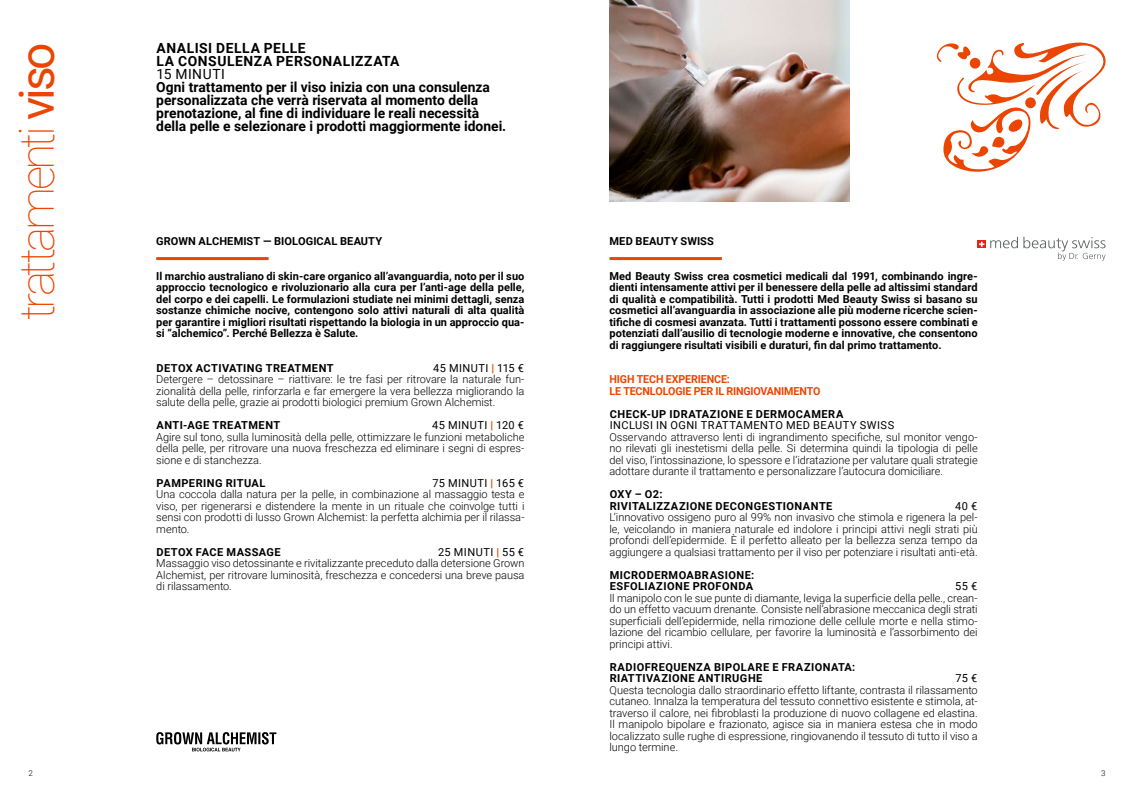
<style>
.page{position:relative;width:1134px;height:794px;background:#fff}
.page>*{position:absolute;margin:0;border:0;box-sizing:border-box;transform-origin:0 0}
.t1{font:100 48px "Roboto";letter-spacing:-.08em;color:#eb4502}
.t2{font:700 14px/13px "Roboto";color:#000}
.t3{font:700 14px/13px "Roboto";letter-spacing:.04em;color:#000}
.t4{font:14px "Roboto";letter-spacing:.035em;color:#000}
.t5{font:300 11px/11.5px "Roboto";letter-spacing:-.005em;color:#000;text-align:justify}
.t6{font:700 11px/11.5px "Roboto";letter-spacing:.035em;color:#000}
.t7{font:700 11px/11.5px "Roboto";letter-spacing:-.01em;color:#eb4502}
.t8{font:11px "Roboto";letter-spacing:.04em;color:#000}
.t9{font:700 11px "Roboto";letter-spacing:.01em;color:#000}
.t10{font:300 8px "Roboto";color:#000}
.s1{font-weight:400}
.s2{font-weight:900;color:#eb4502}
</style>
<div class="page">
<hr style="left:609px;top:257px;width:113px;height:3px;background:#eb4502">
<img style="left:609px;top:0;width:241px;height:201px">
<svg style="left:936px;top:42px;width:170px;height:130px"></svg>
<hr style="left:156px;top:257px;width:113px;height:3px;background:#eb4502">
<svg style="left:156px;top:732px;width:120px;height:19px"></svg>
<svg style="left:990px;top:237px;width:116px;height:24px"></svg>
<svg style="left:978px;top:240px;width:8px;height:8px"></svg>
<svg style="left:979px;top:242px;width:5px;height:5px"></svg>
<h1 class="t1" style="left:3px;top:320px;width:279px;rotate:-90deg">trattamenti <span class="s1">viso</span></h1>
<p class="t3" style="left:157px;top:41px;width:244px">ANALISI DELLA PELLE<br>LA CONSULENZA PERSONALIZZATA</p>
<p class="t4" style="left:157px;top:64px;width:70px">15 MINUTI</p>
<p class="t2" style="left:156px;top:80px;width:352px">Ogni trattamento per il viso inizia con una consulenza personalizzata che verrà riservata al momento della prenotazione, al fine di individuare le reali necessità della pelle e selezionare i prodotti maggiormente idonei.</p>
<p class="t9" style="left:156px;top:233px;width:227px">GROWN ALCHEMIST — BIOLOGICAL BEAUTY</p>
<p class="t6" style="left:156px;top:269px;width:370px;text-align:justify">Il marchio australiano di skin-care organico all’avanguardia, noto per il suo approccio tecnologico e rivoluzionario alla cura per l’anti-age della pelle, del corpo e dei capelli. Le formulazioni studiate nei minimi dettagli, senza sostanze chimiche nocive, contengono solo attivi naturali di alta qualità per garantire i migliori risultati rispettando la biologia in un approccio qua&shy;si “alchemico”. Perché Bellezza è Salute.</p>
<p class="t6" style="left:156px;top:361px;width:179px">DETOX ACTIVATING TREATMENT</p>
<p class="t5" style="left:156px;top:361px;width:370px;text-indent:277px"><span class="s1">45 MINUTI</span> <span class="s2">|</span> <span class="s1">115 € </span>Detergere – detossinare – riattivare: le tre fasi per ritrovare la naturale fun&shy;zionalità della pelle, rinforzarla e far emergere la vera bellezza migliorando la salute della pelle, grazie ai prodotti biologici premium Grown Alchemist.</p>
<p class="t6" style="left:156px;top:419px;width:125px">ANTI-AGE TREATMENT</p>
<p class="t5" style="left:156px;top:419px;width:370px;text-indent:276px"><span class="s1">45 MINUTI</span> <span class="s2">|</span> <span class="s1">120 € </span>Agire sul tono, sulla luminosità della pelle, ottimizzare le funzioni metaboliche della pelle, per ritrovare una nuova freschezza ed eliminare i segni di espres&shy;sione e di stanchezza.</p>
<p class="t6" style="left:156px;top:476px;width:110px">PAMPERING RITUAL</p>
<p class="t5" style="left:156px;top:476px;width:370px;text-indent:276px"><span class="s1">75 MINUTI</span> <span class="s2">|</span> <span class="s1">165 € </span>Una coccola dalla natura per la pelle, in combinazione al massaggio testa e viso, per rigenerarsi e distendere la mente in un rituale che coinvolge tutti i sensi con prodotti di lusso Grown Alchemist: la perfetta alchimia per il rilassa&shy;mento.</p>
<p class="t6" style="left:156px;top:545px;width:126px">DETOX FACE MASSAGE</p>
<p class="t5" style="left:156px;top:545px;width:370px;text-indent:282px"><span class="s1">25 MINUTI</span> <span class="s2">|</span> <span class="s1">55 € </span>Massaggio viso detossinante e rivitalizzante preceduto dalla detersione Grown Alchemist, per ritrovare luminosità, freschezza e concedersi una breve pausa di rilassamento.</p>
<p class="t9" style="left:609px;top:233px;width:106px">MED BEAUTY SWISS</p>
<p class="t6" style="left:609px;top:269px;width:370px;text-align:justify">Med Beauty Swiss crea cosmetici medicali dal 1991, combinando ingre&shy;dienti intensamente attivi per il benessere della pelle ad altissimi standard di qualità e compatibilità. Tutti i prodotti Med Beauty Swiss si basano su cosmetici all’avanguardia in associazione alle più moderne ricerche scien&shy;tifiche di cosmesi avanzata. Tutti i trattamenti possono essere combinati e potenziati dall’ausilio di tecnologie moderne e innovative, che consentono di raggiungere risultati visibili e duraturi, fin dal primo trattamento.</p>
<p class="t7" style="left:609px;top:373px;width:213px">HIGH TECH EXPERIENCE:<br>LE TECNLOLOGIE PER IL RINGIOVANIMENTO</p>
<p class="t6" style="left:610px;top:407px;width:235px">CHECK-UP IDRATAZIONE E DERMOCAMERA</p>
<p class="t8" style="left:610px;top:417px;width:286px">INCLUSI IN OGNI TRATTAMENTO MED BEAUTY SWISS</p>
<p class="t5" style="left:609px;top:430px;width:370px">Osservando attraverso lenti di ingrandimento specifiche, sul monitor vengo&shy;no rilevati gli inestetismi della pelle. Si determina quindi la tipologia di pelle del viso, l’intossinazione, lo spessore e l’idratazione per valutare quali strategie adottare durante il trattamento e personalizzare l’autocura domiciliare.</p>
<p class="t6" style="left:610px;top:488px;width:224px">OXY – O2:<br>RIVITALIZZAZIONE DECONGESTIONANTE</p>
<p class="t8" style="left:955px;top:498px;width:24px">40 €</p>
<p class="t5" style="left:609px;top:511px;width:370px">L’innovativo ossigeno puro al 99% non invasivo che stimola e rigenera la pel&shy;le, veicolando in maniera naturale ed indolore i principi attivi negli strati più profondi dell’epidermide. È il perfetto alleato per la bellezza senza tempo da aggiungere a qualsiasi trattamento per il viso per potenziare i risultati anti-età.</p>
<p class="t6" style="left:610px;top:568px;width:146px">MICRODERMOABRASIONE:<br>ESFOLIAZIONE PROFONDA</p>
<p class="t8" style="left:955px;top:578px;width:24px">55 €</p>
<p class="t5" style="left:609px;top:591px;width:370px">Il manipolo con le sue punte di diamante, leviga la superficie della pelle., crean&shy;do un effetto vacuum drenante. Consiste nell’abrasione meccanica degli strati superficiali dell’epidermide, nella rimozione delle cellule morte e nella stimo&shy;lazione del ricambio cellulare, per favorire la luminosità e l’assorbimento dei principi attivi.</p>
<p class="t6" style="left:610px;top:660px;width:247px">RADIOFREQUENZA BIPOLARE E FRAZIONATA:<br>RIATTIVAZIONE ANTIRUGHE</p>
<p class="t8" style="left:956px;top:670px;width:23px">75 €</p>
<p class="t5" style="left:609px;top:683px;width:370px">Questa tecnologia dallo straordinario effetto liftante, contrasta il rilassamento cutaneo. Innalza la temperatura del tessuto connettivo esistente e stimola, at&shy;traverso il calore, nei fibroblasti la produzione di nuovo collagene ed elastina.<br>Il manipolo bipolare e frazionato, agisce sia in maniera estesa che in modo localizzato sulle rughe di espressione, ringiovanendo il tessuto di tutto il viso a lungo termine.</p>
<p class="t10" style="left:28px;top:767px;width:6px">2</p>
<p class="t10" style="left:1101px;top:767px;width:6px">3</p>
</div>
